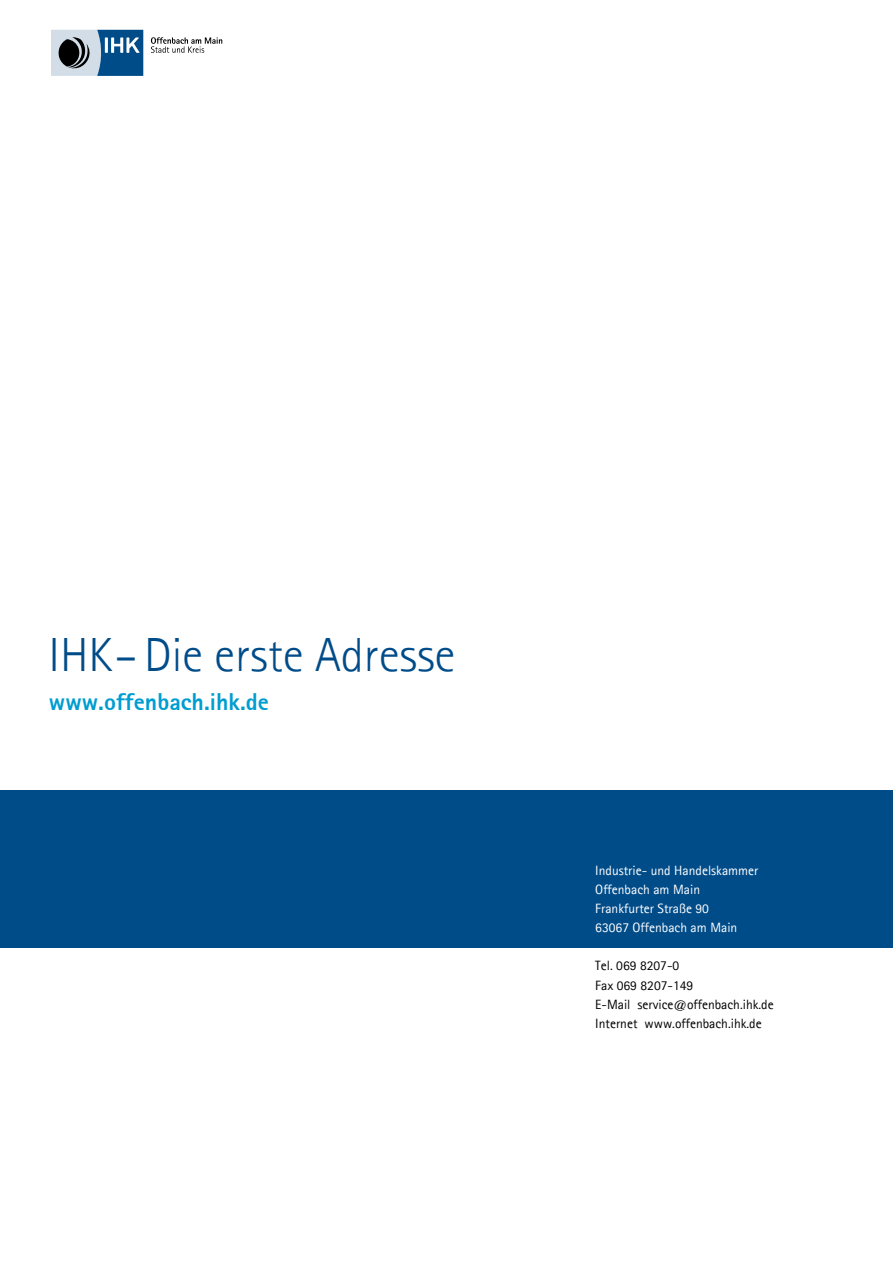
<style>
.page{position:relative;width:893px;height:1263px;background:#fff}
.page>*{position:absolute;margin:0;border:0;box-sizing:border-box;transform-origin:0 0}
.t1{font:300 48px "Agfa Rotis Sans Serif";color:#004c89}
.t2{font:800 24px "Agfa Rotis Sans Serif";color:#009dd1}
.t3{font:13.5px/19.2px "Agfa Rotis Sans Serif";color:#000}
.t4{font:13.5px/19.2px "Agfa Rotis Sans Serif";color:#fff}
</style>
<div class="page">
<svg style="left:51px;top:30px;width:92px;height:46px"></svg>
<svg style="left:151px;top:37px;width:71px;height:16px"></svg>
<div style="left:0;top:790px;width:893px;height:158px;background:#004c89"></div>
<h1 class="t1" style="left:48px;top:626px;width:408px">IHK – Die erste Adresse</h1>
<h2 class="t2" style="left:49px;top:686px;width:221px">www.offenbach.ihk.de</h2>
<p class="t4" style="left:595px;top:860px;width:165px">Industrie- und Handelskammer<br>Offenbach am Main<br>Frankfurter Straße 90<br>63067 Offenbach am Main</p>
<p class="t3" style="left:595px;top:956px;width:180px">Tel. 069 8207-0<br>Fax 069 8207-149<br>E-Mail service@offenbach.ihk.de<br>Internet www.offenbach.ihk.de</p>
</div>
